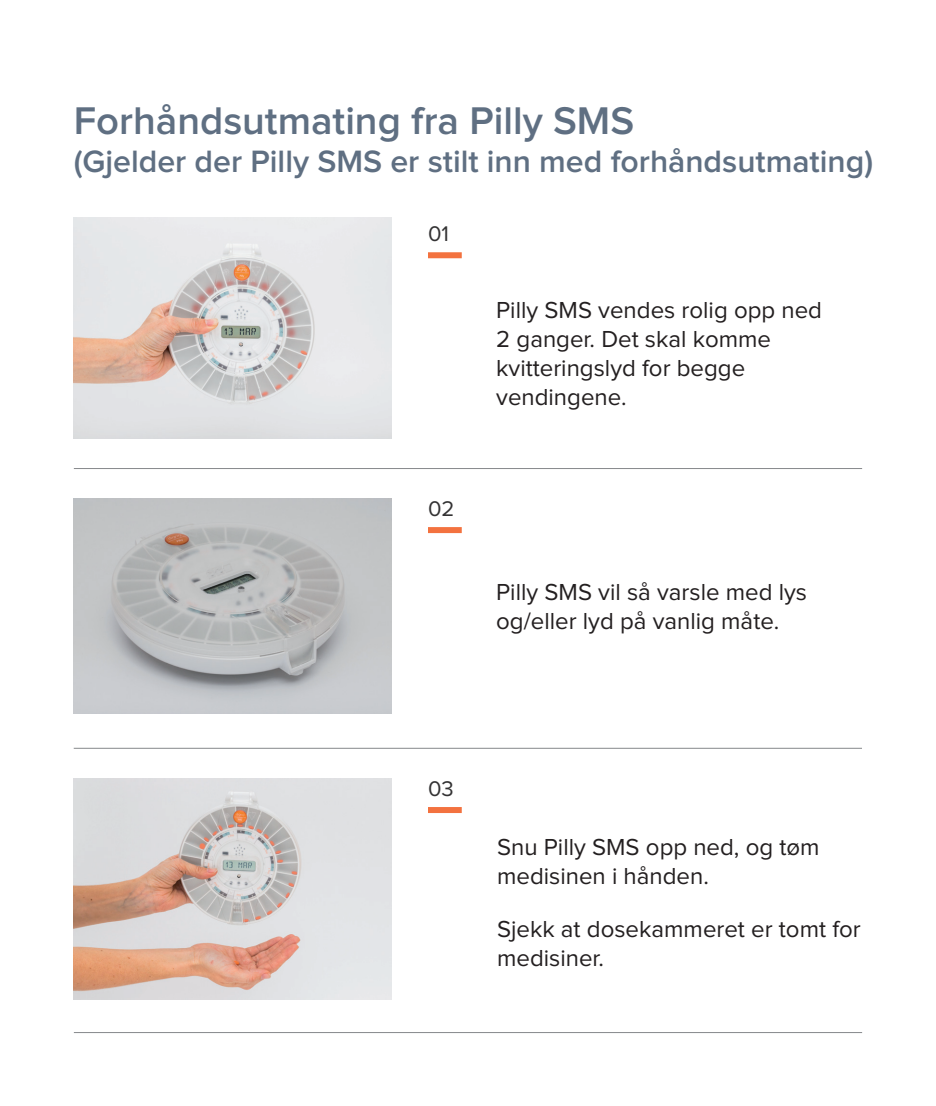
<style>
.page{position:relative;width:936px;height:1106px;background:#fff}
.page>*{position:absolute;margin:0;border:0;box-sizing:border-box;transform-origin:0 0}
.t1{font:600 40px "Proxima Nova";color:#5f6f82}
.t2{font:600 32px "Proxima Nova";color:#5f6f82}
.t3{font:24px/28.8px "Proxima Nova";color:#231f20}
.t4{font:22px "Proxima Nova";color:#333233}
</style>
<div class="page">
<div style="left:428px;top:252px;width:33px;height:6px;background:#f3723f"></div>
<div style="left:428px;top:527px;width:33px;height:6px;background:#f3723f"></div>
<div style="left:428px;top:807px;width:33px;height:6px;background:#f3723f"></div>
<hr style="left:74px;top:468px;width:788px;height:1px;background:#86888b">
<hr style="left:74px;top:748px;width:787px;height:1px;background:#86888b">
<hr style="left:74px;top:1032px;width:788px;height:1px;background:#86888b">
<img style="left:74px;top:778px;width:317px;height:221px">
<img style="left:74px;top:218px;width:317px;height:221px">
<img style="left:74px;top:498px;width:318px;height:215px">
<h1 class="t1" style="left:74px;top:102px;width:562px">Forhåndsutmating fra Pilly SMS</h1>
<h2 class="t2" style="left:74px;top:147px;width:800px">(Gjelder der Pilly SMS er stilt inn med forhåndsutmating)</h2>
<p class="t4" style="left:428px;top:223px;width:22px">01</p>
<p class="t4" style="left:428px;top:498px;width:28px">02</p>
<p class="t3" style="left:496px;top:297px;width:327px">Pilly SMS vendes rolig opp ned<br>2 ganger. Det skal komme kvitteringslyd for begge vendingene.</p>
<p class="t3" style="left:496px;top:578px;width:312px">Pilly SMS vil så varsle med lys og/eller lyd på vanlig måte.</p>
<p class="t4" style="left:428px;top:778px;width:27px">03</p>
<p class="t3" style="left:497px;top:833px;width:324px">Snu Pilly SMS opp ned, og tøm medisinen i hånden.</p>
<p class="t3" style="left:497px;top:915px;width:365px">Sjekk at dosekammeret er tomt for medisiner.</p>
</div>
